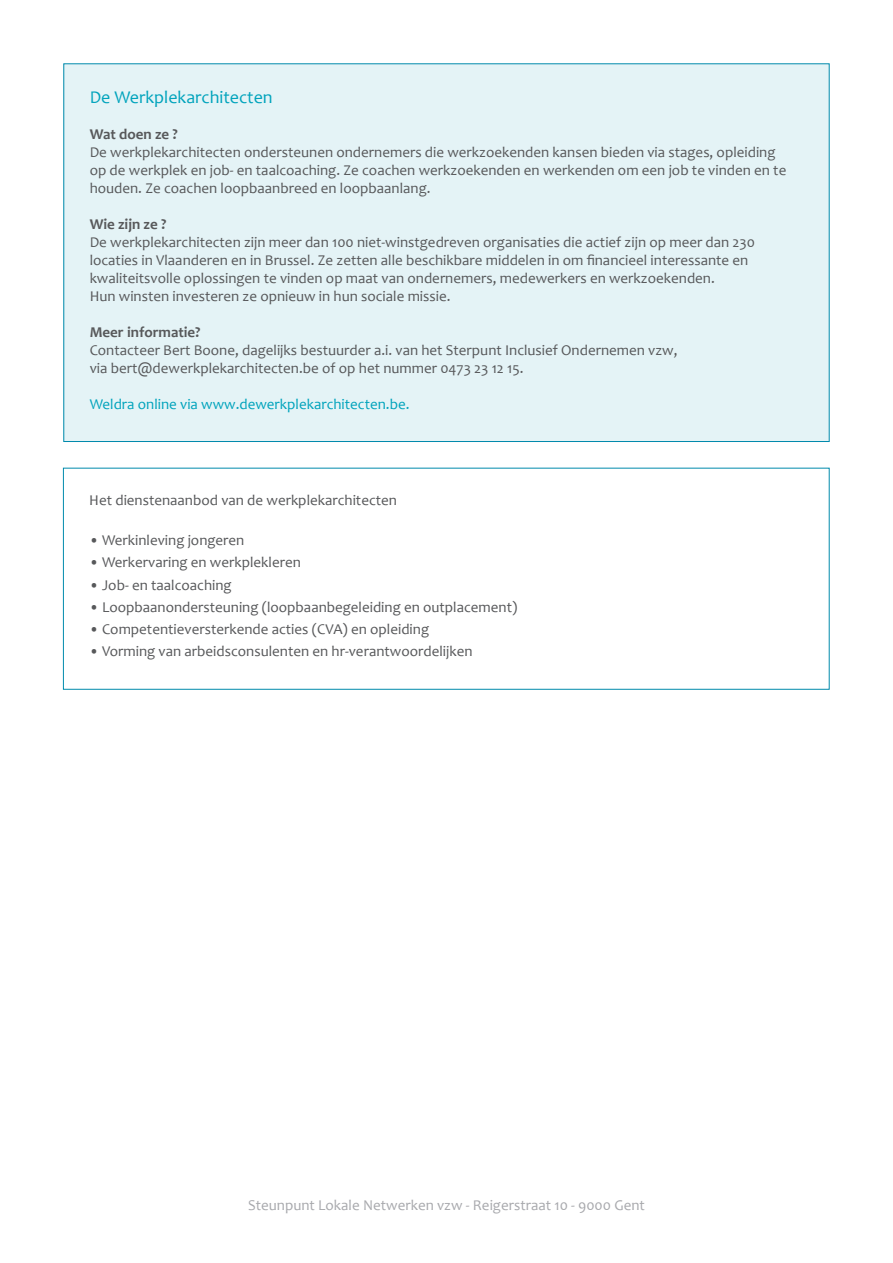
<style>
.page{position:relative;width:893px;height:1263px;background:#fff}
.page>*{position:absolute;margin:0;border:0;box-sizing:border-box;transform-origin:0 0}
.Titel{font:18px "Candara";color:#00a3bc}
.Body{font:15px/18px "Candara";color:#57585a}
.Body_opsomming{font:15px "Candara";color:#57585a}
.t1{font:15px "Candara";color:#a8a9ad}
.Body-2{font:15px "Candara";color:#00a3bc}
.Body-3{font:700 15px "Candara";color:#57585a}
</style>
<div class="page">
<div style="left:64px;top:64px;width:765px;height:377px;background:#e4f3f6"></div>
<div style="left:63px;top:468px;width:767px;height:222px;border:1px solid #008aac"></div>
<p class="Titel" style="left:90px;top:86px;width:184px">De Werkplekarchitecten</p>
<p class="Body-3" style="left:90px;top:124px;width:90px">Wat doen ze ?</p>
<p class="Body" style="left:90px;top:143px;width:698px">De werkplekarchitecten ondersteunen ondernemers die werkzoekenden kansen bieden via stages, opleiding op de werkplek en job- en taalcoaching. Ze coachen werkzoekenden en werkenden om een job te vinden en te houden. Ze coachen loopbaanbreed en loopbaanlang.</p>
<p class="Body-3" style="left:90px;top:214px;width:78px">Wie zijn ze ?</p>
<p class="Body" style="left:90px;top:233px;width:667px">De werkplekarchitecten zijn meer dan 100 niet-winstgedreven organisaties die actief zijn op meer dan 230 locaties in Vlaanderen en in Brussel. Ze zetten alle beschikbare middelen in om financieel interessante en kwaliteitsvolle oplossingen te vinden op maat van ondernemers, medewerkers en werkzoekenden.<br>Hun winsten investeren ze opnieuw in hun sociale missie.</p>
<p class="Body-3" style="left:90px;top:322px;width:112px">Meer informatie?</p>
<p class="Body" style="left:90px;top:341px;width:589px">Contacteer Bert Boone, dagelijks bestuurder a.i. van het Sterpunt Inclusief Ondernemen vzw, via bert@dewerkplekarchitecten.be of op het nummer 0473 23 12 15.</p>
<p class="Body-2" style="left:90px;top:394px;width:321px">Weldra online via www.dewerkplekarchitecten.be.</p>
<p class="Body" style="left:89px;top:491px;width:309px">Het dienstenaanbod van de werkplekarchitecten</p>
<p class="Body_opsomming" style="left:89px;top:531px;width:157px">• Werkinleving jongeren</p>
<p class="Body_opsomming" style="left:89px;top:553px;width:213px">• Werkervaring en werkplekleren</p>
<p class="Body_opsomming" style="left:89px;top:575px;width:144px">• Job- en taalcoaching</p>
<p class="Body_opsomming" style="left:89px;top:598px;width:430px">• Loopbaanondersteuning (loopbaanbegeleiding en outplacement)</p>
<p class="Body_opsomming" style="left:89px;top:620px;width:341px">• Competentieversterkende acties (CVA) en opleiding</p>
<p class="Body_opsomming" style="left:89px;top:642px;width:385px">• Vorming van arbeidsconsulenten en hr-verantwoordelijken</p>
<p class="t1" style="left:248px;top:1196px;width:398px">Steunpunt Lokale Netwerken vzw - Reigerstraat 10 - 9000 Gent</p>
</div>
